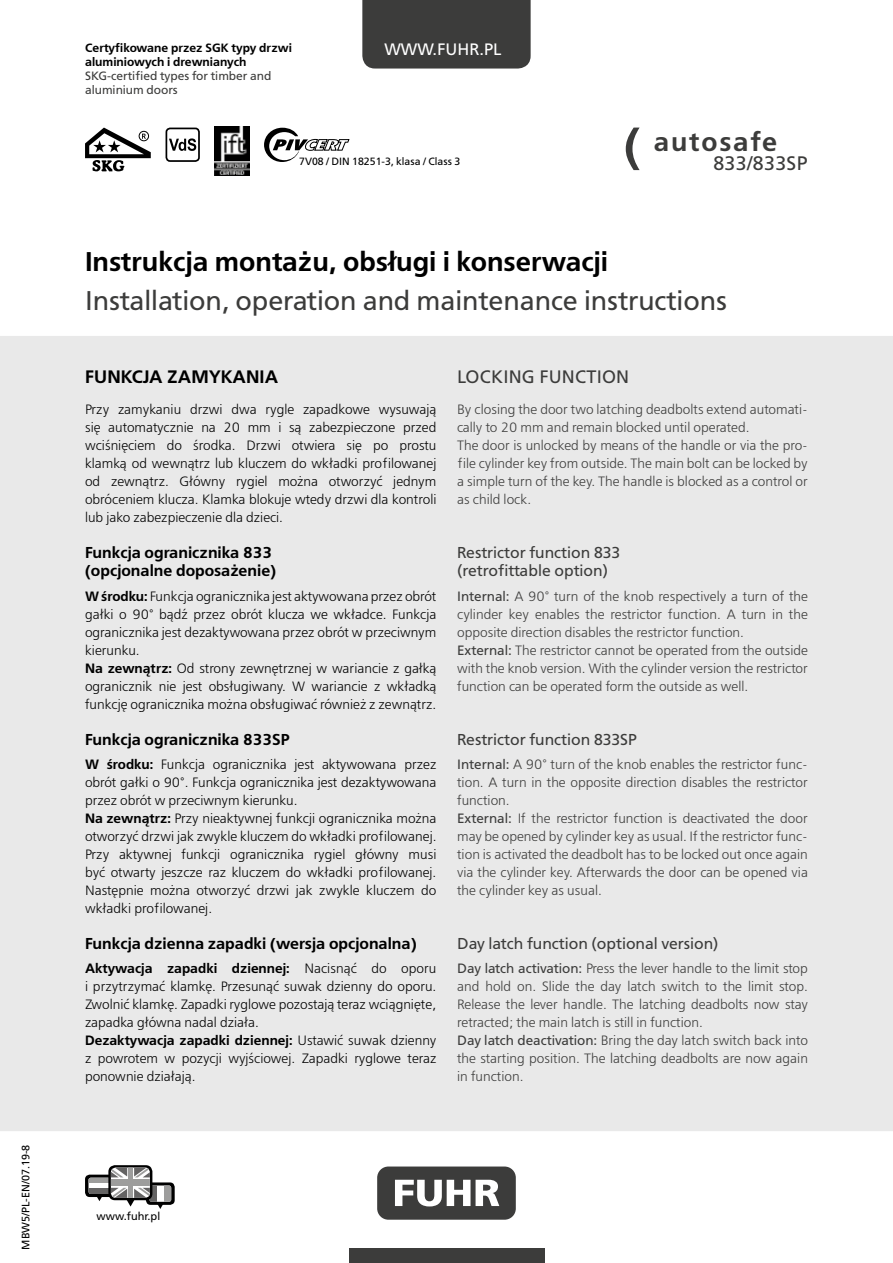
<style>
.page{position:relative;width:893px;height:1263px;background:#fff}
.page>*{position:absolute;margin:0;border:0;box-sizing:border-box;transform-origin:0 0}
.t1{font:27px "Free Set";color:#3c3c3b}
.t2{font:600 27px "Free Set";color:#000}
.t3{font:600 26.7px "Free Set";letter-spacing:.07em;color:#3c3c3b}
.t4{font:19.5px "Free Set";letter-spacing:.02em;color:#3c3c3b}
.Subhead{font:600 18px "Free Set";letter-spacing:.01em;color:#000}
.Subhead-2{font:18px "Free Set";letter-spacing:.01em;color:#3c3c3b}
.t5{font:16.5px "Free Set";color:#fff}
.Subline{font:600 15.75px/18px "Free Set";color:#000}
.Subline-2{font:15.75px/18px "Free Set";color:#3c3c3b}
.Fließ_Deutsch{font:300 13.5px/18px "Free Set";color:#000;text-align:justify}
.t6{font:300 13.5px/18px "Free Set";color:#3c3c3b;text-align:justify}
.Fließ_Deutsch-2{font:600 12px/14.2px "Free Set";color:#000}
.Fließ_Deutsch-3{font:12px/14.2px "Free Set";color:#3c3c3b}
.t7{font:11.1px "Free Set";color:#000}
.t8{font:10.8px "Free Set";color:#000}
.t9{font:10.5px "Free Set";color:#000}
.s1{font-weight:600}
.s2{font-weight:400}
</style>
<div class="page">
<div style="left:349px;top:1248px;width:195px;height:15px;background:#3c3c3b"></div>
<div style="left:377px;top:1166px;width:139px;height:54px;background:#3c3c3b;border-radius:11px"></div>
<svg style="left:395px;top:1180px;width:75px;height:26px"></svg>
<svg style="left:476px;top:1180px;width:23px;height:26px"></svg>
<div style="left:362px;top:0;width:169px;height:69px;background:#3c3c3b"></div>
<div style="left:0;top:336px;width:893px;height:795px;background:#e9e9e9"></div>
<svg style="left:85px;top:128px;width:66px;height:43px"></svg>
<svg style="left:85px;top:1174px;width:29px;height:23px"></svg>
<div style="left:89px;top:1178px;width:21px;height:16px;background:#fff;border-radius:2px"></div>
<div style="left:89px;top:1178px;width:21px;height:5px;background:#9d9d9c"></div>
<div style="left:89px;top:1188px;width:21px;height:6px;background:#646363"></div>
<svg style="left:146px;top:1182px;width:29px;height:23px"></svg>
<svg style="left:149px;top:1185px;width:22px;height:17px"></svg>
<div style="left:164px;top:1185px;width:7px;height:17px;background:#9d9d9c"></div>
<svg style="left:108px;top:1165px;width:44px;height:35px"></svg>
<svg style="left:111px;top:1167px;width:39px;height:31px"></svg>
<hr style="left:129px;top:1167px;width:4px;height:31px;background:#9d9d9c">
<div style="left:111px;top:1179px;width:39px;height:7px;background:#9d9d9c"></div>
<svg style="left:111px;top:1167px;width:16px;height:10px"></svg>
<svg style="left:134px;top:1167px;width:16px;height:10px"></svg>
<svg style="left:91px;top:1187px;width:78px;height:22px"></svg>
<svg style="left:626px;top:128px;width:14px;height:42px"></svg>
<div style="left:166px;top:128px;width:34px;height:34px;border:2px solid #000;border-radius:4px"></div>
<svg style="left:169px;top:138px;width:27px;height:13px"></svg>
<svg style="left:264px;top:128px;width:85px;height:34px"></svg>
<img style="left:215px;top:126px;width:34px;height:50px">
<p class="t8" style="left:19px;top:1249px;width:106px;rotate:-90deg">MBW5/PL-EN/07.19-8</p>
<p class="Fließ_Deutsch-2" style="left:85px;top:41px;width:208px">Certyfikowane przez SGK typy drzwi aluminiowych i drewnianych</p>
<p class="Fließ_Deutsch-3" style="left:85px;top:68px;width:188px">SKG-certified types for timber and aluminium doors</p>
<p class="t5" style="left:384px;top:39px;width:119px">WWW.FUHR.PL</p>
<p class="t9" style="left:299px;top:155px;width:162px">7V08 / DIN 18251-3, klasa / Class 3</p>
<p class="t2" style="left:85px;top:245px;width:525px">Instrukcja montażu, obsługi i konserwacji</p>
<p class="t3" style="left:654px;top:126px;width:125px">autosafe</p>
<p class="t4" style="left:713px;top:151px;width:96px">833/833SP</p>
<p class="t1" style="left:85px;top:285px;width:643px">Installation, operation and maintenance instructions</p>
<p class="Subhead" style="left:85px;top:366px;width:195px">FUNKCJA ZAMYKANIA</p>
<p class="Fließ_Deutsch" style="left:85px;top:401px;width:353px">Przy zamykaniu drzwi dwa rygle zapadkowe wysuwają się automatycznie na 20 mm i są zabezpieczone przed wciśnięciem do środka. Drzwi otwiera się po prostu klamką od wewnątrz lub kluczem do wkładki profilowanej od zewnątrz. Główny rygiel można otworzyć jednym obróceniem klucza. Klamka blokuje wtedy drzwi dla kontroli lub jako zabezpieczenie dla dzieci.</p>
<p class="Subline" style="left:85px;top:544px;width:193px">Funkcja ogranicznika 833 (opcjonalne doposażenie)</p>
<p class="Fließ_Deutsch" style="left:85px;top:587px;width:353px"><span class="s1">W środku:</span> Funkcja ogranicznika jest aktywowana przez obrót gałki o 90° bądź przez obrót klucza we wkładce. Funkcja ogranicznika jest dezaktywowana przez obrót w przeciwnym kierunku.</p>
<p class="Fließ_Deutsch" style="left:85px;top:659px;width:353px"><span class="s1">Na zewnątrz:</span> Od strony zewnętrznej w wariancie z gałką ogranicznik nie jest obsługiwany. W wariancie z wkładką funkcję ogranicznika można obsługiwać również z zewnątrz.</p>
<p class="Subline" style="left:85px;top:730px;width:206px">Funkcja ogranicznika 833SP</p>
<p class="Fließ_Deutsch" style="left:85px;top:756px;width:353px"><span class="s1">W środku:</span> Funkcja ogranicznika jest aktywowana przez obrót gałki o 90°. Funkcja ogranicznika jest dezaktywowana przez obrót w przeciwnym kierunku.</p>
<p class="Fließ_Deutsch" style="left:85px;top:810px;width:353px"><span class="s1">Na zewnątrz:</span> Przy nieaktywnej funkcji ogranicznika można otworzyć drzwi jak zwykle kluczem do wkładki profilowanej.<br>Przy aktywnej funkcji ogranicznika rygiel główny musi być otwarty jeszcze raz kluczem do wkładki profilowanej.<br>Następnie można otworzyć drzwi jak zwykle kluczem do wkładki profilowanej.</p>
<p class="Subline" style="left:85px;top:935px;width:333px">Funkcja dzienna zapadki (wersja opcjonalna)</p>
<p class="Fließ_Deutsch" style="left:85px;top:960px;width:353px"><span class="s1">Aktywacja zapadki dziennej:</span> Nacisnąć do oporu i przytrzymać klamkę. Przesunąć suwak dzienny do oporu.<br>Zwolnić klamkę. Zapadki ryglowe pozostają teraz wciągnięte, zapadka główna nadal działa.</p>
<p class="Fließ_Deutsch" style="left:85px;top:1032px;width:353px"><span class="s1">Dezaktywacja zapadki dziennej:</span> Ustawić suwak dzienny z powrotem w pozycji wyjściowej. Zapadki ryglowe teraz ponownie działają.</p>
<p class="Subhead-2" style="left:457px;top:367px;width:174px">LOCKING FUNCTION</p>
<p class="t6" style="left:457px;top:401px;width:352px">By closing the door two latching deadbolts extend automati&shy;cally to 20 mm and remain blocked until operated.</p>
<p class="t6" style="left:457px;top:437px;width:352px">The door is unlocked by means of the handle or via the pro&shy;file cylinder key from outside. The main bolt can be locked by a simple turn of the key. The handle is blocked as a control or as child lock.</p>
<p class="Subline-2" style="left:457px;top:544px;width:165px">Restrictor function 833 (retrofittable option)</p>
<p class="t6" style="left:457px;top:587px;width:352px"><span class="s2">Internal:</span> A 90° turn of the knob respectively a turn of the cylinder key enables the restrictor function. A turn in the opposite direction disables the restrictor function.</p>
<p class="t6" style="left:457px;top:641px;width:352px"><span class="s2">External:</span> The restrictor cannot be operated from the outside with the knob version. With the cylinder version the restrictor function can be operated form the outside as well.</p>
<p class="Subline-2" style="left:457px;top:730px;width:181px">Restrictor function 833SP</p>
<p class="t6" style="left:457px;top:756px;width:352px"><span class="s2">Internal:</span> A 90° turn of the knob enables the restrictor func&shy;tion. A turn in the opposite direction disables the restrictor function.</p>
<p class="t6" style="left:457px;top:810px;width:352px"><span class="s2">External:</span> If the restrictor function is deactivated the door may be opened by cylinder key as usual. If the restrictor func&shy;tion is activated the deadbolt has to be locked out once again via the cylinder key. Afterwards the door can be opened via the cylinder key as usual.</p>
<p class="Subline-2" style="left:457px;top:934px;width:263px">Day latch function (optional version)</p>
<p class="t6" style="left:457px;top:960px;width:352px"><span class="s2">Day latch activation:</span> Press the lever handle to the limit stop and hold on. Slide the day latch switch to the limit stop.<br>Release the lever handle. The latching deadbolts now stay retracted; the main latch is still in function.</p>
<p class="t6" style="left:457px;top:1032px;width:352px"><span class="s2">Day latch deactivation:</span> Bring the day latch switch back into the starting position. The latching deadbolts are now again in function.</p>
<p class="t7" style="left:97px;top:1210px;width:65px">www.fuhr.pl</p>
</div>
